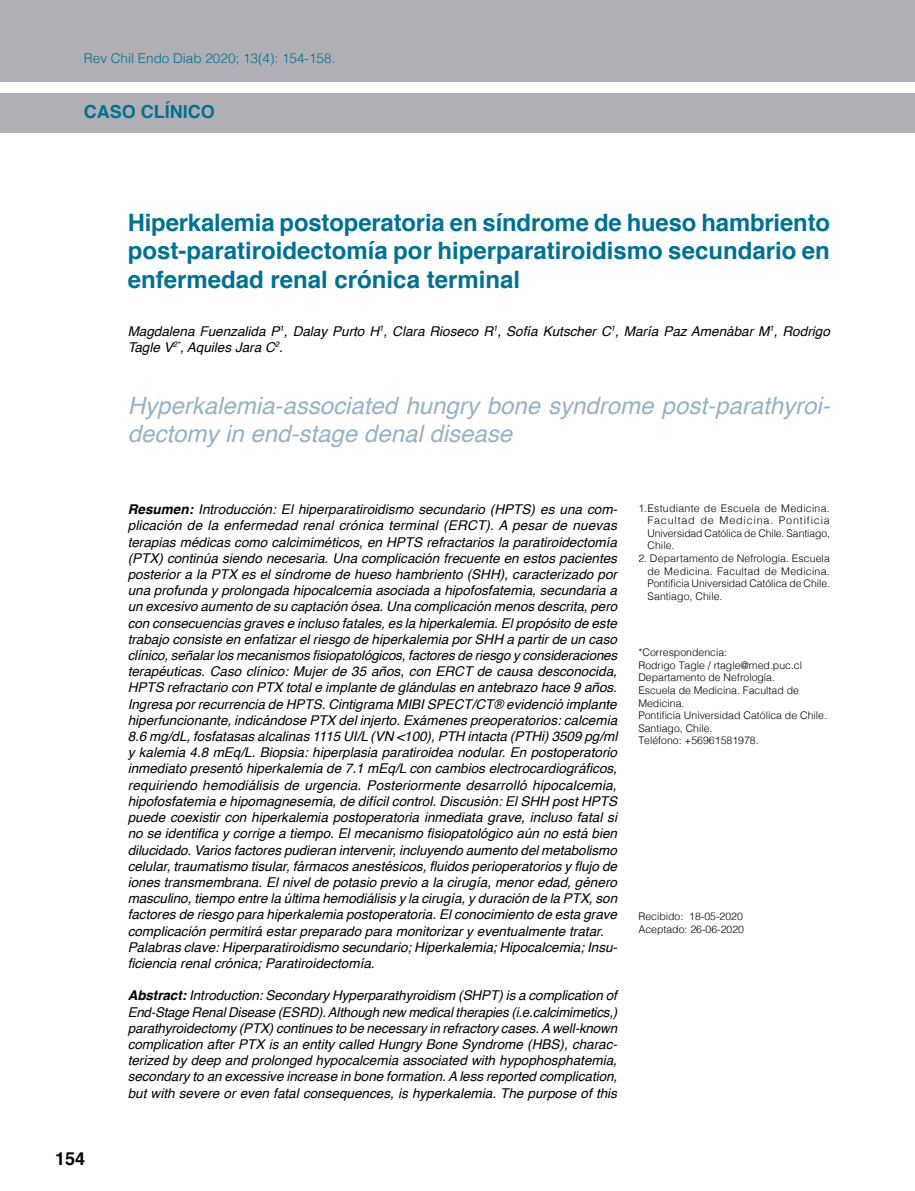
<style>
.page{position:relative;width:915px;height:1191px;background:#fff}
.page>*{position:absolute;margin:0;border:0;box-sizing:border-box;transform-origin:0 0}
.t1{font:700 24px/28.8px "Helvetica";color:#007191;text-align:justify}
.t2{font:italic 24px/28.8px "Helvetica";color:#97b1c7}
.t3{font:700 18px "Helvetica";color:#007191}
.t4{font:700 18px "Helvetica";color:#000}
.t5{font:italic 13.5px/16.2px "Helvetica";color:#000}
.t6{font:300 13.5px "Helvetica";color:#007191}
.t7{font:300 10.5px/12.6px "Helvetica";color:#000}
.s1{font-weight:700}
</style>
<div class="page">
<div style="left:0;top:0;width:914px;height:81px;background:#b0afb5"></div>
<div style="left:0;top:93px;width:914px;height:40px;background:#b0afb5"></div>
<p class="t6" style="left:84px;top:46px;width:253px">Rev Chil Endo Diab 2020; 13(4): 154-158.</p>
<h2 class="t3" style="left:84px;top:97px;width:133px">CASO CLÍNICO</h2>
<h1 class="t1" style="left:128px;top:208px;width:703px">Hiperkalemia postoperatoria en síndrome de hueso hambriento post-paratiroidectomía por hiperparatiroidismo secundario en enfermedad renal crónica terminal</h1>
<p class="t5" style="left:128px;top:323px;width:703px">Magdalena Fuenzalida P<sup>1</sup>, Dalay Purto H<sup>1</sup>, Clara Rioseco R<sup>1</sup>, Sofía Kutscher C<sup>1</sup>, María Paz Amenábar M<sup>1</sup>, Rodrigo<br>Tagle V<sup>2*</sup>, Aquiles Jara C<sup>2</sup>.</p>
<h1 class="t2" style="left:128px;top:391px;width:704px">Hyperkalemia-associated hungry bone syndrome post-parathyroi&shy;dectomy in end-stage denal disease</h1>
<h2 class="t4" style="left:55px;top:1144px;width:31px">154</h2>
<p class="t5" style="left:128px;top:501px;width:491px"><span class="s1">Resumen:</span> Introducción: El hiperparatiroidismo secundario (HPTS) es una com&shy;plicación de la enfermedad renal crónica terminal (ERCT). A pesar de nuevas terapias médicas como calcimiméticos, en HPTS refractarios la paratiroidectomía (PTX) continúa siendo necesaria. Una complicación frecuente en estos pacientes posterior a la PTX es el síndrome de hueso hambriento (SHH), caracterizado por una profunda y prolongada hipocalcemia asociada a hipofosfatemia, secundaria a un excesivo aumento de su captación ósea. Una complicación menos descrita, pero con consecuencias graves e incluso fatales, es la hiperkalemia. El propósito de este trabajo consiste en enfatizar el riesgo de hiperkalemia por SHH a partir de un caso clínico, señalar los mecanismos fisiopatológicos, factores de riesgo y consideraciones terapéuticas. Caso clínico: Mujer de 35 años, con ERCT de causa desconocida, HPTS refractario con PTX total e implante de glándulas en antebrazo hace 9 años.<br>Ingresa por recurrencia de HPTS. Cintigrama MIBI SPECT/CT® evidenció implante hiperfuncionante, indicándose PTX del injerto. Exámenes preoperatorios: calcemia 8.6 mg/dL, fosfatasas alcalinas 1115 UI/L (VN &lt;100), PTH intacta (PTHi) 3509 pg/ml y kalemia 4.8 mEq/L. Biopsia: hiperplasia paratiroidea nodular. En postoperatorio inmediato presentó hiperkalemia de 7.1 mEq/L con cambios electrocardiográficos, requiriendo hemodiálisis de urgencia. Posteriormente desarrolló hipocalcemia, hipofosfatemia e hipomagnesemia, de difícil control. Discusión: El SHH post HPTS puede coexistir con hiperkalemia postoperatoria inmediata grave, incluso fatal si no se identifica y corrige a tiempo. El mecanismo fisiopatológico aún no está bien dilucidado. Varios factores pudieran intervenir, incluyendo aumento del metabolismo celular, traumatismo tisular, fármacos anestésicos, fluidos perioperatorios y flujo de iones transmembrana. El nivel de potasio previo a la cirugía, menor edad, género masculino, tiempo entre la última hemodiálisis y la cirugía, y duración de la PTX, son factores de riesgo para hiperkalemia postoperatoria. El conocimiento de esta grave complicación permitirá estar preparado para monitorizar y eventualmente tratar.<br>Palabras clave: Hiperparatiroidismo secundario; Hiperkalemia; Hipocalcemia; Insu&shy;ficiencia renal crónica; Paratiroidectomía.</p>
<p class="t5" style="left:128px;top:987px;width:491px;text-align:justify"><span class="s1">Abstract:</span> Introduction: Secondary Hyperparathyroidism (SHPT) is a complication of End-Stage Renal Disease (ESRD). Although new medical therapies (i.e.calcimimetics,) parathyroidectomy (PTX) continues to be necessary in refractory cases. A well-known complication after PTX is an entity called Hungry Bone Syndrome (HBS), charac&shy;terized by deep and prolonged hypocalcemia associated with hypophosphatemia, secondary to an excessive increase in bone formation. A less reported complication, but with severe or even fatal consequences, is hyperkalemia. The purpose of this</p>
<p class="t7" style="left:647px;top:501px;width:184px;text-align:justify;text-indent:-9px">1.Estudiante de Escuela de Medicina.<br>Facultad de Medicina. Pontificia Universidad Católica de Chile. Santiago, Chile.</p>
<p class="t7" style="left:647px;top:551px;width:184px;text-align:justify;text-indent:-9px">2. Departamento de Nefrología. Escuela de Medicina. Facultad de Medicina.<br>Pontificia Universidad Católica de Chile.<br>Santiago, Chile.</p>
<p class="t7" style="left:638px;top:645px;width:190px">*Correspondencia:<br>Rodrigo Tagle / rtagle@med.puc.cl<br>Departamento de Nefrología.<br>Escuela de Medicina. Facultad de<br>Medicina.<br>Pontificia Universidad Católica de Chile.<br>Santiago, Chile.<br>Teléfono: +56961581978.</p>
<p class="t7" style="left:638px;top:909px;width:107px">Recibido: 18-05-2020<br>Aceptado: 26-06-2020</p>
</div>
